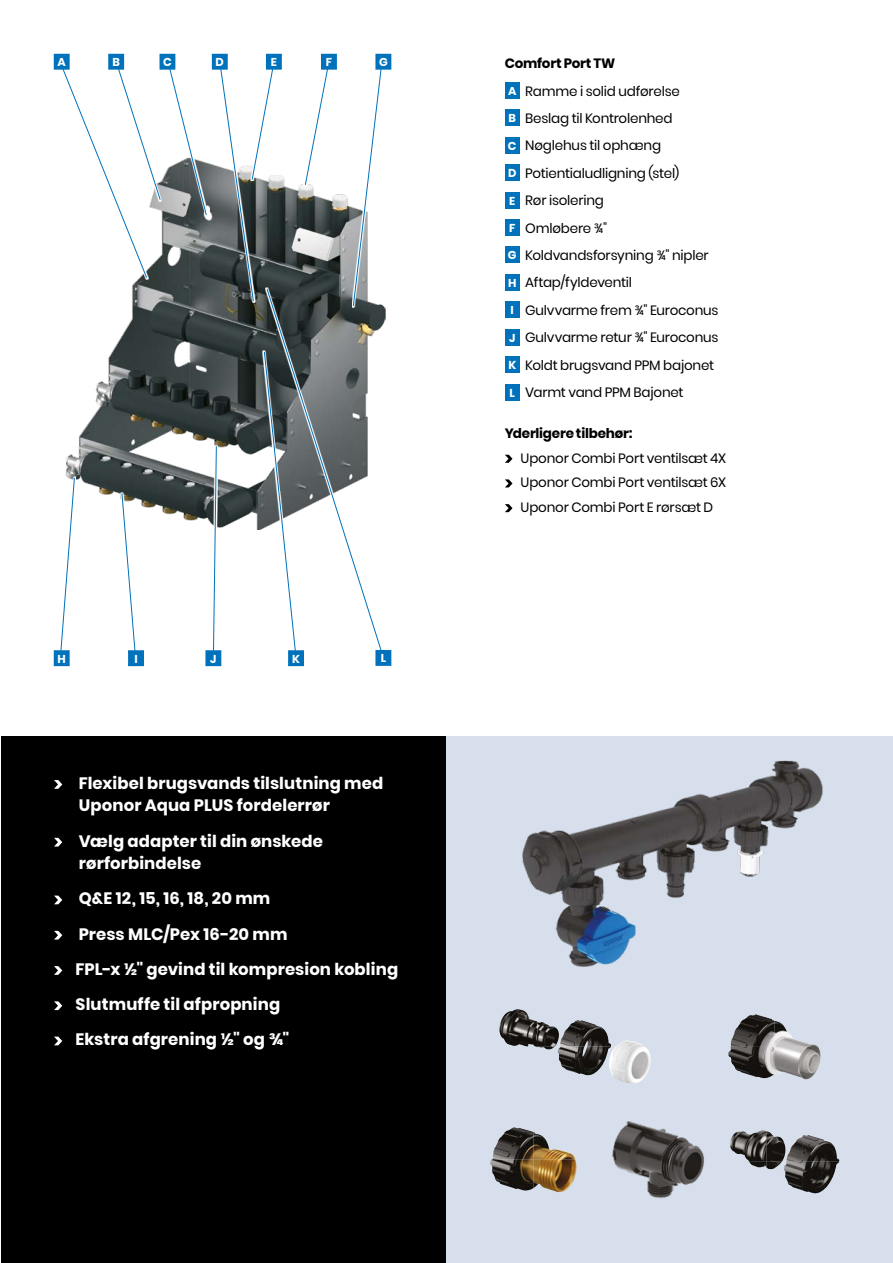
<style>
.page{position:relative;width:893px;height:1263px;background:#fff}
.page>*{position:absolute;margin:0;border:0;box-sizing:border-box;transform-origin:0 0}
.t1{font:700 16.5px/35.2px "Poppins";letter-spacing:.005em;color:#fff}
.t2{font:13.5px/27.5px "Poppins";letter-spacing:-.015em;color:#000}
.t3{font:700 13.5px "Poppins";letter-spacing:-.015em;color:#000}
.t4{font:700 11.4px "Poppins";color:#fff}
.s1{font-weight:700}
.s2{font-weight:700;font-size:11.4px;color:#fff}
</style>
<div class="page">
<img style="left:66px;top:162px;width:320px;height:363px">
<div style="left:1px;top:737px;width:445px;height:526px;background:#000"></div>
<div style="left:446px;top:737px;width:447px;height:526px;background:#d6dfeb"></div>
<div style="left:505px;top:82px;width:15px;height:17px;background:#0072bb"></div>
<div style="left:505px;top:110px;width:15px;height:16px;background:#0072bb"></div>
<div style="left:505px;top:137px;width:15px;height:16px;background:#0072bb"></div>
<div style="left:505px;top:165px;width:15px;height:16px;background:#0072bb"></div>
<div style="left:505px;top:192px;width:15px;height:16px;background:#0072bb"></div>
<div style="left:505px;top:219px;width:15px;height:17px;background:#0072bb"></div>
<div style="left:505px;top:247px;width:15px;height:16px;background:#0072bb"></div>
<div style="left:505px;top:274px;width:15px;height:16px;background:#0072bb"></div>
<div style="left:505px;top:302px;width:15px;height:16px;background:#0072bb"></div>
<div style="left:505px;top:329px;width:15px;height:16px;background:#0072bb"></div>
<div style="left:505px;top:356px;width:15px;height:17px;background:#0072bb"></div>
<div style="left:505px;top:384px;width:15px;height:16px;background:#0072bb"></div>
<svg style="left:505px;top:455px;width:7px;height:8px"></svg>
<svg style="left:505px;top:479px;width:7px;height:8px"></svg>
<svg style="left:505px;top:504px;width:7px;height:8px"></svg>
<div style="left:59px;top:476px;width:17px;height:179px;background:#fff"></div>
<svg style="left:60px;top:477px;width:15px;height:178px"></svg>
<svg style="left:212px;top:445px;width:1px;height:81px"></svg>
<div style="left:120px;top:492px;width:17px;height:168px;background:#fff"></div>
<svg style="left:121px;top:492px;width:15px;height:158px"></svg>
<div style="left:321px;top:54px;width:15px;height:15px;background:#0072bb"></div>
<div style="left:321px;top:54px;width:16px;height:15px;border:1px solid #0072bb"></div>
<div style="left:54px;top:651px;width:15px;height:15px;background:#0072bb"></div>
<div style="left:54px;top:650px;width:15px;height:16px;border:1px solid #0072bb"></div>
<div style="left:376px;top:650px;width:15px;height:15px;background:#0072bb"></div>
<div style="left:376px;top:650px;width:15px;height:16px;border:1px solid #0072bb"></div>
<div style="left:289px;top:651px;width:14px;height:15px;background:#0072bb"></div>
<div style="left:288px;top:650px;width:16px;height:16px;border:1px solid #0072bb"></div>
<div style="left:212px;top:54px;width:15px;height:15px;background:#0072bb"></div>
<div style="left:376px;top:54px;width:15px;height:15px;background:#0072bb"></div>
<div style="left:206px;top:651px;width:15px;height:15px;background:#0072bb"></div>
<div style="left:129px;top:651px;width:14px;height:15px;background:#0072bb"></div>
<div style="left:128px;top:650px;width:16px;height:16px;border:1px solid #0072bb"></div>
<div style="left:114px;top:60px;width:48px;height:141px;background:#fff"></div>
<svg style="left:59px;top:61px;width:102px;height:218px"></svg>
<svg style="left:166px;top:60px;width:42px;height:156px"></svg>
<svg style="left:167px;top:61px;width:40px;height:155px"></svg>
<svg style="left:213px;top:61px;width:171px;height:599px"></svg>
<div style="left:54px;top:54px;width:15px;height:15px;background:#0072bb"></div>
<div style="left:160px;top:54px;width:15px;height:15px;background:#0072bb"></div>
<div style="left:109px;top:54px;width:15px;height:15px;background:#0072bb"></div>
<div style="left:108px;top:54px;width:16px;height:15px;border:1px solid #0072bb"></div>
<div style="left:266px;top:54px;width:15px;height:15px;background:#0072bb"></div>
<div style="left:266px;top:54px;width:16px;height:15px;border:1px solid #0072bb"></div>
<svg style="left:54px;top:780px;width:8px;height:9px"></svg>
<svg style="left:54px;top:838px;width:8px;height:8px"></svg>
<svg style="left:54px;top:895px;width:8px;height:9px"></svg>
<svg style="left:54px;top:931px;width:8px;height:8px"></svg>
<svg style="left:54px;top:966px;width:8px;height:9px"></svg>
<svg style="left:54px;top:1001px;width:8px;height:9px"></svg>
<svg style="left:54px;top:1037px;width:8px;height:8px"></svg>
<img style="left:522px;top:761px;width:300px;height:206px">
<img style="left:612px;top:1121px;width:92px;height:78px">
<img style="left:499px;top:1009px;width:38px;height:37px">
<img style="left:537px;top:1020px;width:74px;height:26px">
<img style="left:616px;top:1040px;width:28px;height:6px">
<img style="left:537px;top:1046px;width:38px;height:27px">
<img style="left:575px;top:1046px;width:38px;height:30px">
<img style="left:613px;top:1046px;width:38px;height:38px">
<img style="left:731px;top:1014px;width:43px;height:33px">
<img style="left:774px;top:1020px;width:44px;height:27px">
<img style="left:728px;top:1047px;width:92px;height:32px">
<img style="left:492px;top:1127px;width:41px;height:33px">
<img style="left:533px;top:1132px;width:42px;height:28px">
<img style="left:490px;top:1160px;width:86px;height:32px">
<img style="left:730px;top:1130px;width:73px;height:32px">
<img style="left:803px;top:1135px;width:36px;height:58px">
<img style="left:749px;top:1162px;width:17px;height:6px">
<img style="left:766px;top:1162px;width:37px;height:28px">
<p class="t4" style="left:58px;top:56px;width:10px">A</p>
<p class="t4" style="left:112px;top:56px;width:9px">B</p>
<p class="t4" style="left:163px;top:56px;width:10px">C</p>
<p class="t4" style="left:271px;top:56px;width:8px">E</p>
<p class="t4" style="left:216px;top:56px;width:10px">D</p>
<p class="t4" style="left:379px;top:56px;width:10px">G</p>
<p class="t4" style="left:326px;top:56px;width:8px">F</p>
<p class="t4" style="left:58px;top:652px;width:10px">H</p>
<p class="t4" style="left:292px;top:652px;width:9px">K</p>
<p class="t4" style="left:381px;top:652px;width:7px">L</p>
<p class="t4" style="left:134px;top:652px;width:5px">I</p>
<p class="t4" style="left:210px;top:652px;width:8px">J</p>
<p class="t1" style="left:79px;top:772px;width:306px;line-height:22.5px">Flexibel brugsvands tilslutning med<br>Uponor Aqua PLUS fordelerrør</p>
<p class="t1" style="left:79px;top:830px;width:246px;line-height:22.5px">Vælg adapter til din ønskede rørforbindelse</p>
<p class="t1" style="left:76px;top:881px;width:324px">Q&amp;E 12, 15, 16, 18, 20 mm<br>Press MLC/Pex 16-20 mm<br>FPL-x ½" gevind til kompresion kobling<br>Slutmuffe til afpropning<br>Ekstra afgrening ½" og ¾"</p>
<p class="t2" style="left:505px;top:50px;width:215px"><span class="s1">Comfort Port TW<br></span><span class="s2">A</span> Ramme i solid udførelse<br><span class="s2">B</span> Beslag til Kontrolenhed<br><span class="s2">C</span> Nøglehus til ophæng<br><span class="s2">D</span> Potientialudligning (stel)<br><span class="s2">E</span> Rør isolering<br><span class="s2">F</span> Omløbere ¾"<br><span class="s2">G</span> Koldvandsforsyning ¾" nipler<br><span class="s2">H</span> Aftap/fyldeventil<br><span class="s2">I</span> Gulvvarme frem ¾" Euroconus<br><span class="s2">J</span> Gulvvarme retur ¾" Euroconus<br><span class="s2">K</span> Koldt brugsvand PPM bajonet<br><span class="s2">L</span> Varmt vand PPM Bajonet</p>
<p class="t3" style="left:505px;top:425px;width:129px">Yderligere tilbehør:</p>
<p class="t2" style="left:521px;top:446px;width:207px;line-height:24.8px;text-align:justify">Uponor Combi Port ventilsæt 4X Uponor Combi Port ventilsæt 6X Uponor Combi Port E rørsæt D</p>
</div>
